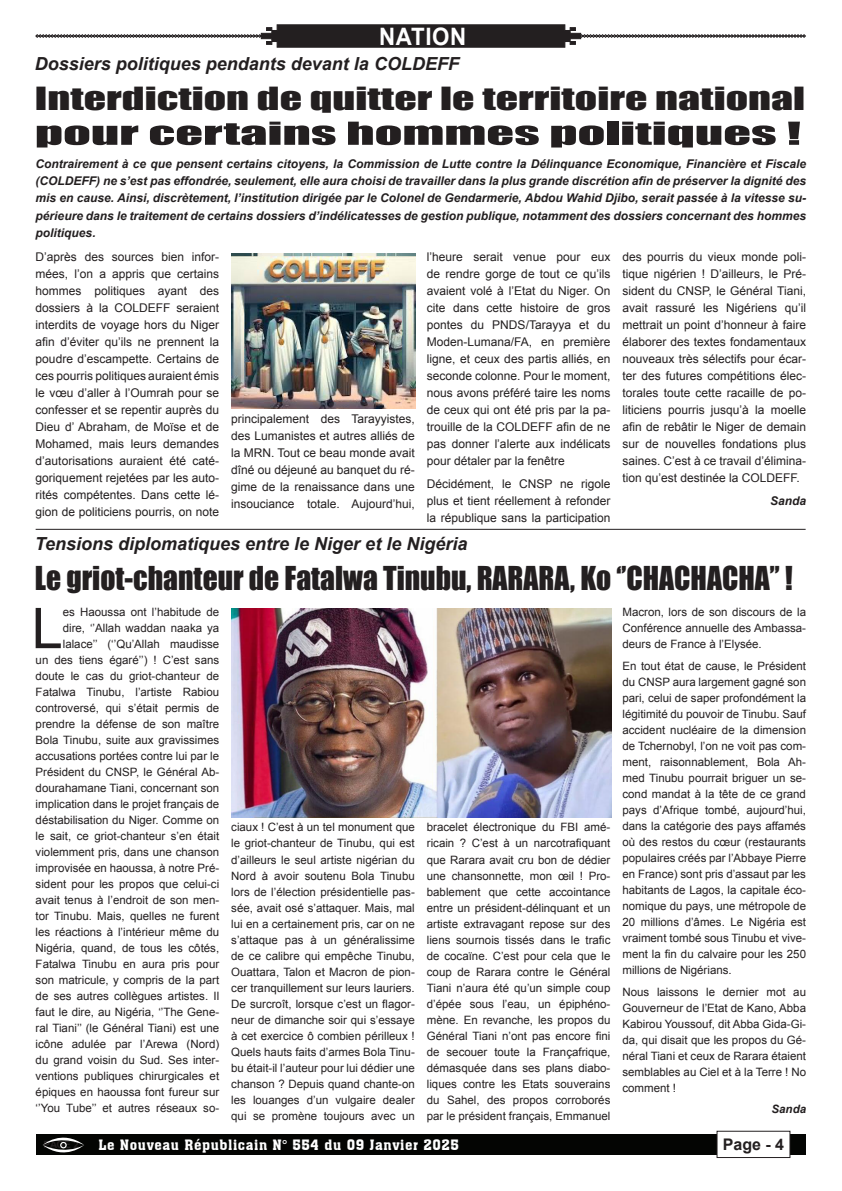
<style>
.page{position:relative;width:842px;height:1191px;background:#fff}
.page>*{position:absolute;margin:0;border:0;box-sizing:border-box;transform-origin:0 0}
.t1{font:56.2px "Arial";color:#231f20}
.t2{font:30.2px "Impact";color:#231f20}
.t3{font:29.3px "Impact";color:#231f20;scale:1.5 1}
.t4{font:29.3px "Impact";color:#231f20;scale:1.86 1}
.t5{font:700 24px "Arial";letter-spacing:.03em;color:#fff;scale:.93 1}
.t6{font:italic 700 18px "Arial";color:#231f20}
.t7{font:700 16px "Arial";color:#231f20}
.t8{font:14px "Aachen BT";letter-spacing:.04em;color:#fff}
.t9{font:12px/17px "Arial";color:#231f20;text-align:justify}
.t10{font:italic 700 12px/17px "Arial";color:#231f20;text-align:justify}
.t11{font:11.5px/16px "Arial";color:#231f20;text-align:justify}
.t12{font:italic 700 11.5px "Arial";color:#231f20}
.t13{font:700 10px "Arial";color:#231f20}
</style>
<div class="page">
<svg style="left:35px;top:24px;width:771px;height:24px"></svg>
<div style="left:36px;top:1134px;width:769px;height:21px;background:#040503"></div>
<svg style="left:43px;top:1137px;width:41px;height:16px"></svg>
<div style="left:60px;top:1141px;width:7px;height:7px;border:1px solid #fff;border-radius:50%"></div>
<div style="left:717px;top:1131px;width:73px;height:26px;background:#fff"></div>
<div style="left:716px;top:1130px;width:74px;height:28px;border:1px solid #231f20"></div>
<img style="left:231px;top:254px;width:185px;height:155px">
<img style="left:231px;top:608px;width:380px;height:209px">
<hr style="left:36px;top:529px;width:770px;height:1px;background:#231f20">
<p class="t5" style="left:379px;top:20px;width:95px">NATION</p>
<p class="t6" style="left:35px;top:52px;width:426px">Dossiers politiques pendants devant la COLDEFF</p>
<p class="t3" style="left:35px;top:75px;width:515px">Interdiction de quitter le territoire national</p>
<p class="t4" style="left:35px;top:111px;width:413px">pour certains hommes politiques !</p>
<p class="t10" style="left:36px;top:156px;width:772px">Contrairement à ce que pensent certains citoyens, la Commission de Lutte contre la Délinquance Economique, Financière et Fiscale (COLDEFF) ne s’est pas effondrée, seulement, elle aura choisi de travailler dans la plus grande discrétion afin de préserver la dignité des mis en cause. Ainsi, discrètement, l’institution dirigée par le Colonel de Gendarmerie, Abdou Wahid Djibo, serait passée à la vitesse su&shy;périeure dans le traitement de certains dossiers d’indélicatesses de gestion publique, notamment des dossiers concernant des hommes politiques.</p>
<p class="t9" style="left:36px;top:248px;width:185px">D’après des sources bien infor&shy;mées, l’on a appris que certains hommes politiques ayant des dossiers à la COLDEFF seraient interdits de voyage hors du Niger afin d’éviter qu’ils ne prennent la poudre d’escampette. Certains de ces pourris politiques auraient émis le vœu d’aller à l’Oumrah pour se confesser et se repentir auprès du Dieu d’ Abraham, de Moïse et de Mohamed, mais leurs demandes d’autorisations auraient été caté&shy;goriquement rejetées par les auto&shy;rités compétentes. Dans cette lé&shy;gion de politiciens pourris, on note</p>
<p class="t9" style="left:427px;top:248px;width:185px">l’heure serait venue pour eux de rendre gorge de tout ce qu’ils avaient volé à l’Etat du Niger. On cite dans cette histoire de gros pontes du PNDS/Tarayya et du Moden-Lumana/FA, en première ligne, et ceux des partis alliés, en seconde colonne. Pour le moment, nous avons préféré taire les noms de ceux qui ont été pris par la pa&shy;trouille de la COLDEFF afin de ne pas donner l’alerte aux indélicats pour détaler par la fenêtre</p>
<p class="t9" style="left:427px;top:475px;width:185px">Décidément, le CNSP ne rigole plus et tient réellement à refonder la république sans la participation</p>
<p class="t9" style="left:622px;top:248px;width:185px">des pourris du vieux monde poli&shy;tique nigérien ! D’ailleurs, le Pré&shy;sident du CNSP, le Général Tiani, avait rassuré les Nigériens qu’il mettrait un point d’honneur à faire élaborer des textes fondamentaux nouveaux très sélectifs pour écar&shy;ter des futures compétitions élec&shy;torales toute cette racaille de po&shy;liticiens pourris jusqu’à la moelle afin de rebâtir le Niger de demain sur de nouvelles fondations plus saines. C’est à ce travail d’élimina&shy;tion qu’est destinée la COLDEFF.</p>
<p class="t10" style="left:770px;top:492px;width:38px">Sanda</p>
<p class="t9" style="left:231px;top:410px;width:185px">principalement des Tarayyistes, des Lumanistes et autres alliés de la MRN. Tout ce beau monde avait dîné ou déjeuné au banquet du ré&shy;gime de la renaissance dans une insouciance totale. Aujourd’hui,</p>
<p class="t6" style="left:35px;top:532px;width:434px">Tensions diplomatiques entre le Niger et le Nigéria</p>
<p class="t2" style="left:35px;top:555px;width:759px">Le griot-chanteur de Fatalwa Tinubu, RARARA, Ko ‘’CHACHACHA’’ !</p>
<p class="t11" style="left:36px;top:604px;width:185px;text-align:right">es Haoussa ont l’habitude de<br>dire, ‘’Allah waddan naaka ya lalace’’ (‘’Qu’Allah maudisse<br>un des tiens égaré’’) ! C’est sans doute le cas du griot-chanteur de Fatalwa Tinubu, l’artiste Rabiou controversé, qui s’était permis de prendre la défense de son maître Bola Tinubu, suite aux gravissimes accusations portées contre lui par le Président du CNSP, le Général Ab&shy;dourahamane Tiani, concernant son implication dans le projet français de déstabilisation du Niger. Comme on le sait, ce griot-chanteur s’en était violemment pris, dans une chanson improvisée en haoussa, à notre Pré&shy;sident pour les propos que celui-ci avait tenus à l’endroit de son men&shy;tor Tinubu. Mais, quelles ne furent les réactions à l’intérieur même du Nigéria, quand, de tous les côtés, Fatalwa Tinubu en aura pris pour son matricule, y compris de la part de ses autres collègues artistes. Il faut le dire, au Nigéria, ‘’The Gene&shy;ral Tiani’’ (le Général Tiani) est une icône adulée par l’Arewa (Nord) du grand voisin du Sud. Ses inter&shy;ventions publiques chirurgicales et épiques en haoussa font fureur sur ‘’You Tube’’ et autres réseaux so-</p>
<p class="t1" style="left:32px;top:591px;width:33px">L</p>
<p class="t11" style="left:231px;top:819px;width:185px">ciaux ! C’est à un tel monument que le griot-chanteur de Tinubu, qui est d’ailleurs le seul artiste nigérian du Nord à avoir soutenu Bola Tinubu lors de l’élection présidentielle pas&shy;sée, avait osé s’attaquer. Mais, mal lui en a certainement pris, car on ne s’attaque pas à un généralissime de ce calibre qui empêche Tinubu, Ouattara, Talon et Macron de pion&shy;cer tranquillement sur leurs lauriers.<br>De surcroît, lorsque c’est un flagor&shy;neur de dimanche soir qui s’essaye à cet exercice ô combien périlleux !<br>Quels hauts faits d’armes Bola Tinu&shy;bu était-il l’auteur pour lui dédier une chanson ? Depuis quand chante-on les louanges d’un vulgaire dealer qui se promène toujours avec un</p>
<p class="t11" style="left:427px;top:819px;width:185px">bracelet électronique du FBI amé&shy;ricain ? C’est à un narcotrafiquant que Rarara avait cru bon de dédier une chansonnette, mon œil ! Pro&shy;bablement que cette accointance entre un président-délinquant et un artiste extravagant repose sur des liens sournois tissés dans le trafic de cocaïne. C’est pour cela que le coup de Rarara contre le Général Tiani n’aura été qu’un simple coup d’épée sous l’eau, un épiphéno&shy;mène. En revanche, les propos du Général Tiani n’ont pas encore fini de secouer toute la Françafrique, démasquée dans ses plans diabo&shy;liques contre les Etats souverains du Sahel, des propos corroborés par le président français, Emmanuel</p>
<p class="t11" style="left:622px;top:604px;width:185px">Macron, lors de son discours de la Conférence annuelle des Ambassa&shy;deurs de France à l’Elysée.</p>
<p class="t11" style="left:622px;top:658px;width:185px">En tout état de cause, le Président du CNSP aura largement gagné son pari, celui de saper profondément la légitimité du pouvoir de Tinubu. Sauf accident nucléaire de la dimension de Tchernobyl, l’on ne voit pas com&shy;ment, raisonnablement, Bola Ah&shy;med Tinubu pourrait briguer un se&shy;cond mandat à la tête de ce grand pays d’Afrique tombé, aujourd’hui, dans la catégorie des pays affamés où des restos du cœur (restaurants populaires créés par l’Abbaye Pierre en France) sont pris d’assaut par les habitants de Lagos, la capitale éco&shy;nomique du pays, une métropole de 20 millions d’âmes. Le Nigéria est vraiment tombé sous Tinubu et vive&shy;ment la fin du calvaire pour les 250 millions de Nigérians.</p>
<p class="t11" style="left:622px;top:983px;width:185px">Nous laissons le dernier mot au Gouverneur de l’Etat de Kano, Abba Kabirou Youssouf, dit Abba Gida-Gi&shy;da, qui disait que les propos du Gé&shy;néral Tiani et ceux de Rarara étaient semblables au Ciel et à la Terre ! No comment !</p>
<p class="t12" style="left:771px;top:1101px;width:36px">Sanda</p>
<p class="t13" style="left:44px;top:1138px;width:37px">PAGE 2</p>
<p class="t8" style="left:99px;top:1136px;width:362px">Le Nouveau Républicain N° 554 du 09 Janvier 2025</p>
<p class="t7" style="left:723px;top:1133px;width:63px">Page - 4</p>
</div>
